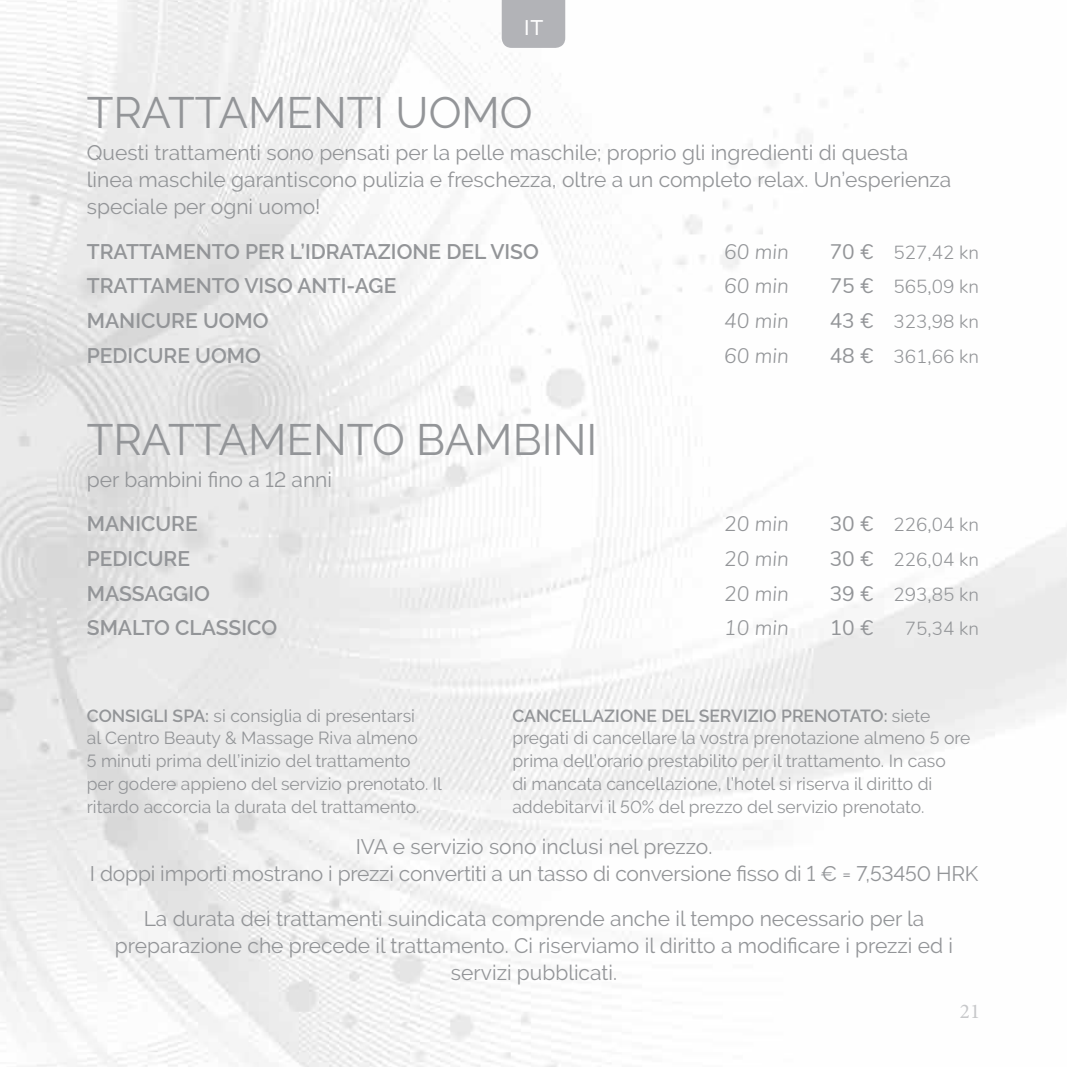
<style>
.page{position:relative;width:1067px;height:1067px;background:#fff}
.page>*{position:absolute;margin:0;border:0;box-sizing:border-box;transform-origin:0 0}
.t1{font:43.75px "Raleway";color:#939598}
.t2{font:21px/27.1px "Raleway";color:#939598;text-align:center}
.t3{font:600 21px "Raleway";color:#939598}
.t4{font:italic 300 21px "Nunito";color:#939598}
.t5{font:21px "Nunito";color:#939598}
.t6{font:21px "Minion Pro";color:#c7c8ca}
.t7{font:500 21px "Raleway";color:#fff}
.t8{font:300 18.9px "Nunito";color:#939598}
.t9{font:17.5px/22.8px "Raleway";color:#939598}
.s1{font-weight:400;font-size:21px}
.s2{font-weight:600}
</style>
<div class="page">
<img style="left:0;top:0;width:1067px;height:1067px">
<div style="left:502px;top:0;width:63px;height:48px;background:#b2b3b7"></div>
<p class="t7" style="left:524px;top:15px;width:21px">IT</p>
<h1 class="t1" style="left:87px;top:87px;width:447px">TRATTAMENTI UOMO</h1>
<p class="t2" style="left:87px;top:139px;width:866px;text-align:left">Questi trattamenti sono pensati per la pelle maschile; proprio gli ingredienti di questa linea maschile garantiscono pulizia e freschezza, oltre a un completo relax. Un’esperienza speciale per ogni uomo!</p>
<p class="t3" style="left:87px;top:239px;width:453px">TRATTAMENTO PER L’IDRATAZIONE DEL VISO</p>
<p class="t4" style="left:724px;top:236px;width:66px">60 min</p>
<p class="t8" style="left:829px;top:238px;width:151px"><span class="s1">70 €</span> 527,42 kn</p>
<p class="t3" style="left:87px;top:274px;width:311px">TRATTAMENTO VISO ANTI-AGE</p>
<p class="t4" style="left:724px;top:271px;width:66px">60 min</p>
<p class="t8" style="left:829px;top:273px;width:151px"><span class="s1">75 €</span> 565,09 kn</p>
<p class="t3" style="left:87px;top:308px;width:183px">MANICURE UOMO</p>
<p class="t4" style="left:724px;top:305px;width:66px">40 min</p>
<p class="t8" style="left:829px;top:307px;width:151px"><span class="s1">43 €</span> 323,98 kn</p>
<p class="t3" style="left:87px;top:343px;width:176px">PEDICURE UOMO</p>
<p class="t4" style="left:724px;top:340px;width:66px">60 min</p>
<p class="t8" style="left:829px;top:342px;width:151px"><span class="s1">48 €</span> 361,66 kn</p>
<h1 class="t1" style="left:87px;top:414px;width:512px">TRATTAMENTO BAMBINI</h1>
<p class="t2" style="left:87px;top:466px;width:247px">per bambini fino a 12 anni</p>
<p class="t3" style="left:87px;top:512px;width:112px">MANICURE</p>
<p class="t4" style="left:724px;top:508px;width:66px">20 min</p>
<p class="t8" style="left:829px;top:511px;width:151px"><span class="s1">30 €</span> 226,04 kn</p>
<p class="t3" style="left:87px;top:546px;width:105px">PEDICURE</p>
<p class="t4" style="left:724px;top:543px;width:66px">20 min</p>
<p class="t8" style="left:829px;top:545px;width:151px"><span class="s1">30 €</span> 226,04 kn</p>
<p class="t3" style="left:87px;top:581px;width:124px">MASSAGGIO</p>
<p class="t4" style="left:724px;top:578px;width:66px">20 min</p>
<p class="t8" style="left:829px;top:580px;width:151px"><span class="s1">39 €</span> 293,85 kn</p>
<p class="t3" style="left:87px;top:615px;width:192px">SMALTO CLASSICO</p>
<p class="t4" style="left:724px;top:612px;width:66px">10 min</p>
<p class="t5" style="left:829px;top:612px;width:45px">10 €</p>
<p class="t8" style="left:905px;top:615px;width:76px">75,34 kn</p>
<p class="t9" style="left:87px;top:704px;width:357px"><span class="s2">CONSIGLI SPA:</span> si consiglia di presentarsi<br>al Centro Beauty &amp; Massage Riva almeno<br>5 minuti prima dell’inizio del trattamento per godere appieno del servizio prenotato. Il ritardo accorcia la durata del trattamento.</p>
<p class="t9" style="left:512px;top:704px;width:459px"><span class="s2">CANCELLAZIONE DEL SERVIZIO PRENOTATO:</span> siete pregati di cancellare la vostra prenotazione almeno 5 ore prima dell’orario prestabilito per il trattamento. In caso<br>di mancata cancellazione, l’hotel si riserva il diritto di addebitarvi il 50% del prezzo del servizio prenotato.</p>
<p class="t2" style="left:90px;top:833px;width:890px">IVA e servizio sono inclusi nel prezzo.<br>I doppi importi mostrano i prezzi convertiti a un tasso di conversione fisso di 1 € = 7,53450 HRK</p>
<p class="t2" style="left:115px;top:904px;width:839px">La durata dei trattamenti suindicata comprende anche il tempo necessario per la preparazione che precede il trattamento. Ci riserviamo il diritto a modificare i prezzi ed i servizi pubblicati.</p>
<p class="t6" style="left:960px;top:997px;width:22px">21</p>
</div>
